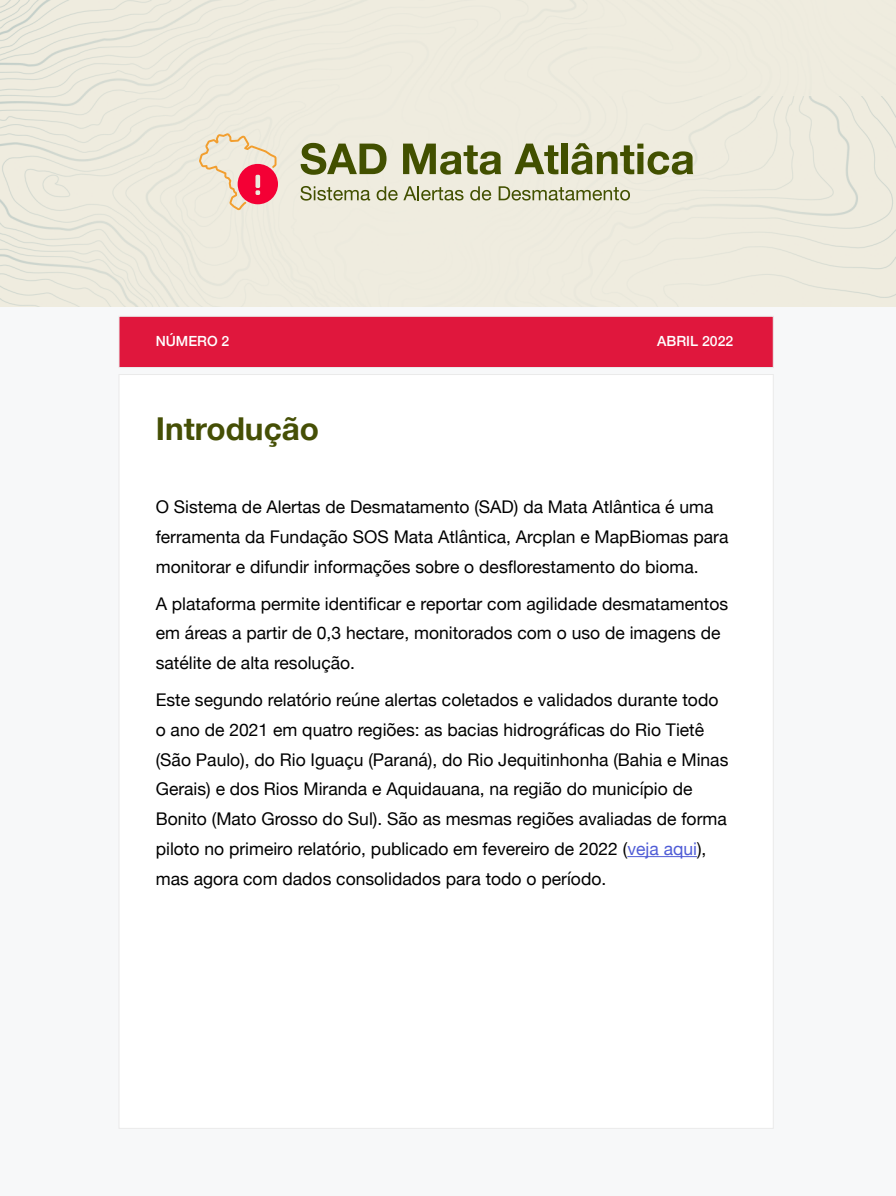
<style>
.page{position:relative;width:896px;height:1196px;background:#fff}
.page>*{position:absolute;margin:0;border:0;box-sizing:border-box;transform-origin:0 0}
.t1{font:700 31.5px "Helvetica Neue";color:#454f05}
.t2{font:17.5px/29.8px "Helvetica Neue";color:#000}
.t3{font:500 14px "Helvetica Neue";color:#fff}
.s1{color:#4f5cd6}
</style>
<div class="page">
<div style="left:0;top:0;width:896px;height:1195px;background:#f7f8f9"></div>
<div style="left:0;top:0;width:896px;height:306px;background:#efecdf"></div>
<svg style="left:301px;top:143px;width:86px;height:32px;background:#979c6e"></svg>
<svg style="left:403px;top:144px;width:98px;height:31px;background:#969c6c"></svg>
<svg style="left:514px;top:144px;width:44px;height:30px"></svg>
<div style="left:562px;top:144px;width:6px;height:30px;background:#425000"></div>
<svg style="left:571px;top:143px;width:122px;height:32px;background:#a5a980"></svg>
<svg style="left:300px;top:186px;width:70px;height:15px"></svg>
<svg style="left:377px;top:186px;width:87px;height:14px"></svg>
<svg style="left:470px;top:186px;width:21px;height:14px"></svg>
<svg style="left:499px;top:186px;width:131px;height:14px;background:#b9bb9a"></svg>
<svg style="left:199px;top:133px;width:79px;height:77px;background:#efb7b0"></svg>
<div style="left:119px;top:374px;width:655px;height:754px;background:#fff;border:1px solid #eaeaea"></div>
<div style="left:119px;top:316px;width:655px;height:52px;background:#e0173d;border:1px solid #eaeaea"></div>
<hr style="left:627px;top:856px;width:70px;height:1px;background:#4f5cd6">
<p class="t3" style="left:156px;top:330px;width:75px">NÚMERO 2</p>
<p class="t3" style="left:657px;top:330px;width:78px">ABRIL 2022</p>
<h1 class="t1" style="left:156px;top:404px;width:165px">Introdução</h1>
<p class="t2" style="left:156px;top:493px;width:574px">O Sistema de Alertas de Desmatamento (SAD) da Mata Atlântica é uma ferramenta da Fundação SOS Mata Atlântica, Arcplan e MapBiomas para monitorar e difundir informações sobre o desflorestamento do bioma.</p>
<p class="t2" style="left:156px;top:589px;width:574px">A plataforma permite identificar e reportar com agilidade desmatamentos em áreas a partir de 0,3 hectare, monitorados com o uso de imagens de satélite de alta resolução.</p>
<p class="t2" style="left:156px;top:685px;width:574px">Este segundo relatório reúne alertas coletados e validados durante todo o ano de 2021 em quatro regiões: as bacias hidrográficas do Rio Tietê (São Paulo), do Rio Iguaçu (Paraná), do Rio Jequitinhonha (Bahia e Minas Gerais) e dos Rios Miranda e Aquidauana, na região do município de Bonito (Mato Grosso do Sul). São as mesmas regiões avaliadas de forma piloto no primeiro relatório, publicado em fevereiro de 2022 (<span class="s1">veja aqui</span>), mas agora com dados consolidados para todo o período.</p>
</div>
